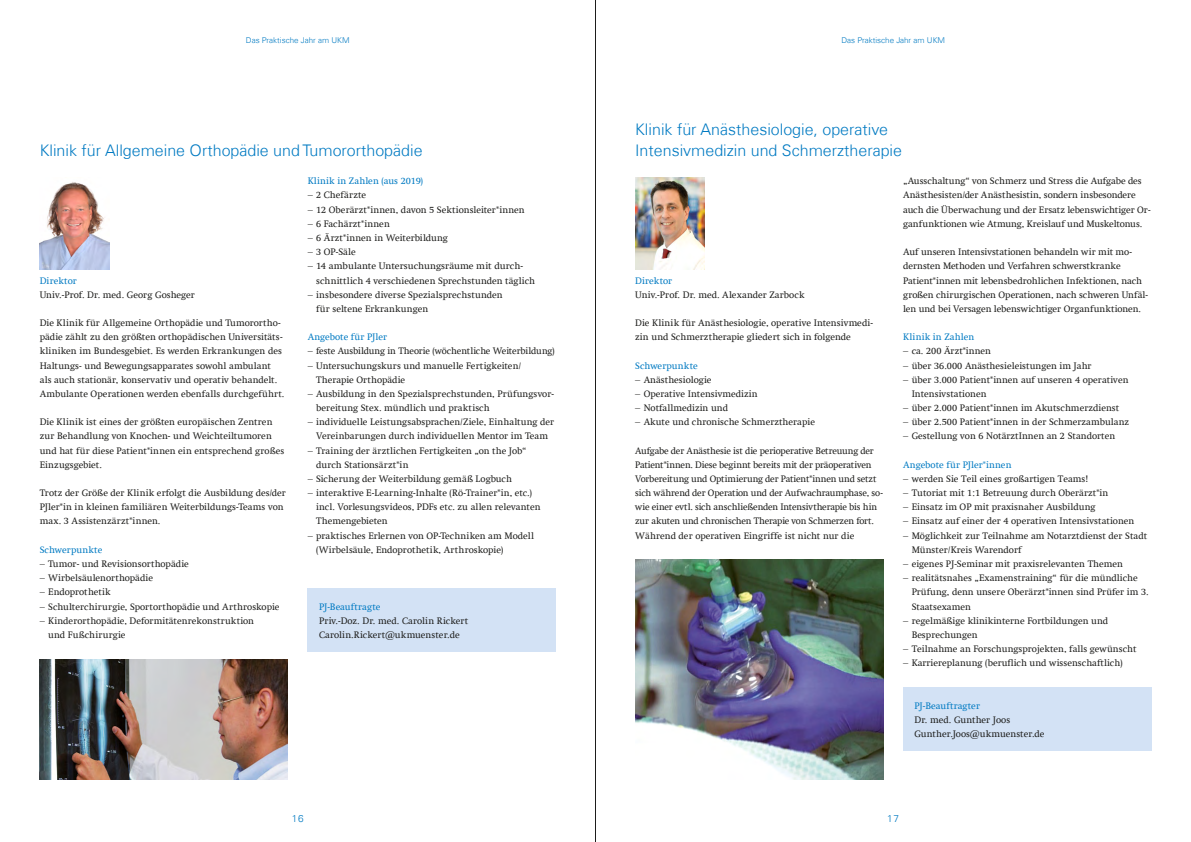
<style>
.page{position:relative;width:1191px;height:842px;background:#fff}
.page>*{position:absolute;margin:0;border:0;box-sizing:border-box;transform-origin:0 0}
.t1{font:300 16px/21.3px "Univers Com 45";color:#007ac2}
.t2{font:300 10px "Univers Com 45";color:#007ac2}
.t3{font:9.5px/14.2px "Swift Com";color:#1d1d1b}
.t4{font:9.5px "Swift Com";letter-spacing:.01em;color:#007ac2}
.t5{font:9.5px "Swift Com";letter-spacing:-.02em;color:#1d1d1b}
.t6{font:300 8px "Univers Com 45";color:#007ac2}
</style>
<div class="page">
<img style="left:40px;top:182px;width:69px;height:87px">
<img style="left:40px;top:659px;width:248px;height:121px">
<div style="left:308px;top:588px;width:248px;height:64px;background:#d3e2f5"></div>
<img style="left:635px;top:177px;width:69px;height:92px">
<img style="left:635px;top:560px;width:248px;height:220px">
<div style="left:903px;top:687px;width:248px;height:64px;background:#d3e2f5"></div>
<hr style="left:595px;top:0;width:1px;height:842px;background:#1d1d1b">
<p class="t6" style="left:246px;top:35px;width:105px">Das Praktische Jahr am UKM</p>
<p class="t6" style="left:841px;top:35px;width:105px">Das Praktische Jahr am UKM</p>
<h1 class="t1" style="left:40px;top:140px;width:384px">Klinik für Allgemeine Orthopädie und Tumororthopädie</h1>
<p class="t4" style="left:40px;top:275px;width:39px">Direktor</p>
<p class="t3" style="left:40px;top:287px;width:157px">Univ.-Prof. Dr. med. Georg Gosheger</p>
<p class="t3" style="left:40px;top:316px;width:246px">Die Klinik für Allgemeine Orthopädie und Tumorortho&shy;pädie zählt zu den größten orthopädischen Universitäts&shy;kliniken im Bundesgebiet. Es werden Erkrankungen des Haltungs- und Bewegungsapparates sowohl ambulant als auch stationär, konservativ und operativ behandelt.<br>Ambulante Operationen werden ebenfalls durchgeführt.</p>
<p class="t3" style="left:40px;top:415px;width:246px">Die Klinik ist eines der größten europäischen Zentren zur Behandlung von Knochen- und Weichteiltumoren und hat für diese Patient*innen ein entsprechend großes Einzugsgebiet.</p>
<p class="t3" style="left:40px;top:486px;width:248px">Trotz der Größe der Klinik erfolgt die Ausbildung des/der<br>PJler*in in kleinen familiären Weiterbildungs-Teams von max. 3 Assistenzärzt*innen.</p>
<p class="t4" style="left:40px;top:544px;width:64px">Schwerpunkte</p>
<p class="t3" style="left:40px;top:557px;width:151px">– Tumor- und Revisionsorthopädie</p>
<p class="t3" style="left:40px;top:571px;width:115px">– Wirbelsäulenorthopädie</p>
<p class="t3" style="left:40px;top:585px;width:73px">– Endoprothetik</p>
<p class="t3" style="left:40px;top:599px;width:241px">– Schulterchirurgie, Sportorthopädie und Arthroskopie</p>
<p class="t3" style="left:48px;top:613px;width:207px;text-indent:-9px">– Kinderorthopädie, Deformitätenrekonstruktion und Fußchirurgie</p>
<p class="t4" style="left:308px;top:175px;width:117px">Klinik in Zahlen (aus 2019)</p>
<p class="t3" style="left:308px;top:188px;width:60px">– 2 Chefärzte</p>
<p class="t3" style="left:308px;top:202px;width:219px">– 12 Oberärzt*innen, davon 5 Sektionsleiter*innen</p>
<p class="t3" style="left:308px;top:216px;width:84px">– 6 Fachärzt*innen</p>
<p class="t3" style="left:308px;top:231px;width:142px">– 6 Ärzt*innen in Weiterbildung</p>
<p class="t3" style="left:308px;top:245px;width:50px">– 3 OP-Säle</p>
<p class="t3" style="left:316px;top:259px;width:220px;text-indent:-9px">– 14 ambulante Untersuchungsräume mit durch&shy;schnittlich 4 verschiedenen Sprechstunden täglich</p>
<p class="t3" style="left:316px;top:287px;width:188px;text-indent:-9px">– insbesondere diverse Spezialsprechstunden für seltene Erkrankungen</p>
<p class="t4" style="left:308px;top:331px;width:81px">Angebote für PJler</p>
<p class="t5" style="left:308px;top:346px;width:248px">– feste Ausbildung in Theorie (wöchentliche Weiterbildung)</p>
<p class="t3" style="left:316px;top:358px;width:206px;text-indent:-9px">– Untersuchungskurs und manuelle Fertigkeiten/<br>Therapie Orthopädie</p>
<p class="t3" style="left:316px;top:387px;width:239px;text-indent:-9px">– Ausbildung in den Spezialsprechstunden, Prüfungsvor&shy;bereitung Stex. mündlich und praktisch</p>
<p class="t3" style="left:308px;top:415px;width:248px;text-align:center">– individuelle Leistungsabsprachen/Ziele, Einhaltung der<br>Vereinbarungen durch individuellen Mentor im Team</p>
<p class="t3" style="left:316px;top:443px;width:212px;text-indent:-9px">– Training der ärztlichen Fertigkeiten „on the Job“ durch Stationsärzt*in</p>
<p class="t3" style="left:308px;top:472px;width:206px">– Sicherung der Weiterbildung gemäß Logbuch</p>
<p class="t3" style="left:316px;top:486px;width:226px;text-indent:-9px">– interaktive E-Learning-Inhalte (Rö-Trainer*in, etc.) incl. Vorlesungsvideos, PDFs etc. zu allen relevanten<br>Themengebieten</p>
<p class="t3" style="left:316px;top:528px;width:219px;text-indent:-9px">– praktisches Erlernen von OP-Techniken am Modell (Wirbelsäule, Endoprothetik, Arthroskopie)</p>
<p class="t4" style="left:319px;top:601px;width:63px">PJ-Beauftragte</p>
<p class="t3" style="left:319px;top:613px;width:151px">Priv.-Doz. Dr. med. Carolin Rickert<br>Carolin.Rickert@ukmuenster.de</p>
<h1 class="t1" style="left:635px;top:118px;width:268px">Klinik für Anästhesiologie, operative<br>Intensivmedizin und Schmerztherapie</h1>
<p class="t4" style="left:635px;top:275px;width:39px">Direktor</p>
<p class="t3" style="left:635px;top:287px;width:171px">Univ.-Prof. Dr. med. Alexander Zarbock</p>
<p class="t3" style="left:635px;top:316px;width:239px">Die Klinik für Anästhesiologie, operative Intensivmedi&shy;zin und Schmerztherapie gliedert sich in folgende</p>
<p class="t4" style="left:635px;top:360px;width:64px">Schwerpunkte</p>
<p class="t3" style="left:635px;top:372px;width:78px">– Anästhesiologie</p>
<p class="t3" style="left:635px;top:387px;width:124px">– Operative Intensivmedizin</p>
<p class="t3" style="left:635px;top:401px;width:94px">– Notfallmedizin und</p>
<p class="t3" style="left:635px;top:415px;width:181px">– Akute und chronische Schmerztherapie</p>
<p class="t3" style="left:635px;top:443px;width:249px">Aufgabe der Anästhesie ist die perioperative Betreuung der Patient*innen. Diese beginnt bereits mit der präoperativen Vorbereitung und Optimierung der Patient*innen und setzt sich während der Operation und der Aufwachraumphase, so&shy;wie einer evtl. sich anschließenden Intensivtherapie bis hin zur akuten und chronischen Therapie von Schmerzen fort.<br>Während der operativen Eingriffe ist nicht nur die</p>
<p class="t3" style="left:903px;top:174px;width:249px">„Ausschaltung“ von Schmerz und Stress die Aufgabe des Anästhesisten/der Anästhesistin, sondern insbesondere auch die Überwachung und der Ersatz lebenswichtiger Or&shy;ganfunktionen wie Atmung, Kreislauf und Muskeltonus.</p>
<p class="t3" style="left:903px;top:245px;width:246px">Auf unseren Intensivstationen behandeln wir mit mo&shy;dernsten Methoden und Verfahren schwerstkranke Patient*innen mit lebensbedrohlichen Infektionen, nach großen chirurgischen Operationen, nach schweren Unfäl&shy;len und bei Versagen lebenswichtiger Organfunktionen.</p>
<p class="t4" style="left:903px;top:331px;width:73px">Klinik in Zahlen</p>
<p class="t3" style="left:903px;top:344px;width:89px">– ca. 200 Ärzt*innen</p>
<p class="t3" style="left:903px;top:358px;width:190px">– über 36.000 Anästhesieleistungen im Jahr</p>
<p class="t3" style="left:911px;top:372px;width:218px;text-indent:-9px">– über 3.000 Patient*innen auf unseren 4 operativen<br>Intensivstationen</p>
<p class="t3" style="left:903px;top:401px;width:218px">– über 2.000 Patient*innen im Akutschmerzdienst</p>
<p class="t3" style="left:903px;top:415px;width:227px">– über 2.500 Patient*innen in der Schmerzambulanz</p>
<p class="t3" style="left:903px;top:429px;width:214px">– Gestellung von 6 NotärztInnen an 2 Standorten</p>
<p class="t4" style="left:903px;top:459px;width:110px">Angebote für PJler*innen</p>
<p class="t3" style="left:903px;top:472px;width:187px">– werden Sie Teil eines großartigen Teams!</p>
<p class="t3" style="left:903px;top:486px;width:206px">– Tutoriat mit 1:1 Betreuung durch Oberärzt*in</p>
<p class="t3" style="left:903px;top:500px;width:194px">– Einsatz im OP mit praxisnaher Ausbildung</p>
<p class="t3" style="left:903px;top:514px;width:233px">– Einsatz auf einer der 4 operativen Intensivstationen</p>
<p class="t3" style="left:911px;top:528px;width:237px;text-indent:-9px">– Möglichkeit zur Teilnahme am Notarztdienst der Stadt<br>Münster/Kreis Warendorf</p>
<p class="t3" style="left:903px;top:557px;width:221px">– eigenes PJ-Seminar mit praxisrelevanten Themen</p>
<p class="t3" style="left:911px;top:571px;width:239px;text-indent:-9px">– realitätsnahes „Examenstraining“ für die mündliche<br>Prüfung, denn unsere Oberärzt*innen sind Prüfer im 3.<br>Staatsexamen</p>
<p class="t3" style="left:911px;top:613px;width:198px;text-indent:-9px">– regelmäßige klinikinterne Fortbildungen und<br>Besprechungen</p>
<p class="t3" style="left:903px;top:642px;width:235px">– Teilnahme an Forschungsprojekten, falls gewünscht</p>
<p class="t3" style="left:903px;top:656px;width:221px">– Karriereplanung (beruflich und wissenschaftlich)</p>
<p class="t4" style="left:914px;top:700px;width:67px">PJ-Beauftragter</p>
<p class="t3" style="left:914px;top:713px;width:131px">Dr. med. Gunther Joos<br>Gunther.Joos@ukmuenster.de</p>
<p class="t2" style="left:292px;top:812px;width:14px">16</p>
<p class="t2" style="left:887px;top:812px;width:13px">17</p>
</div>
